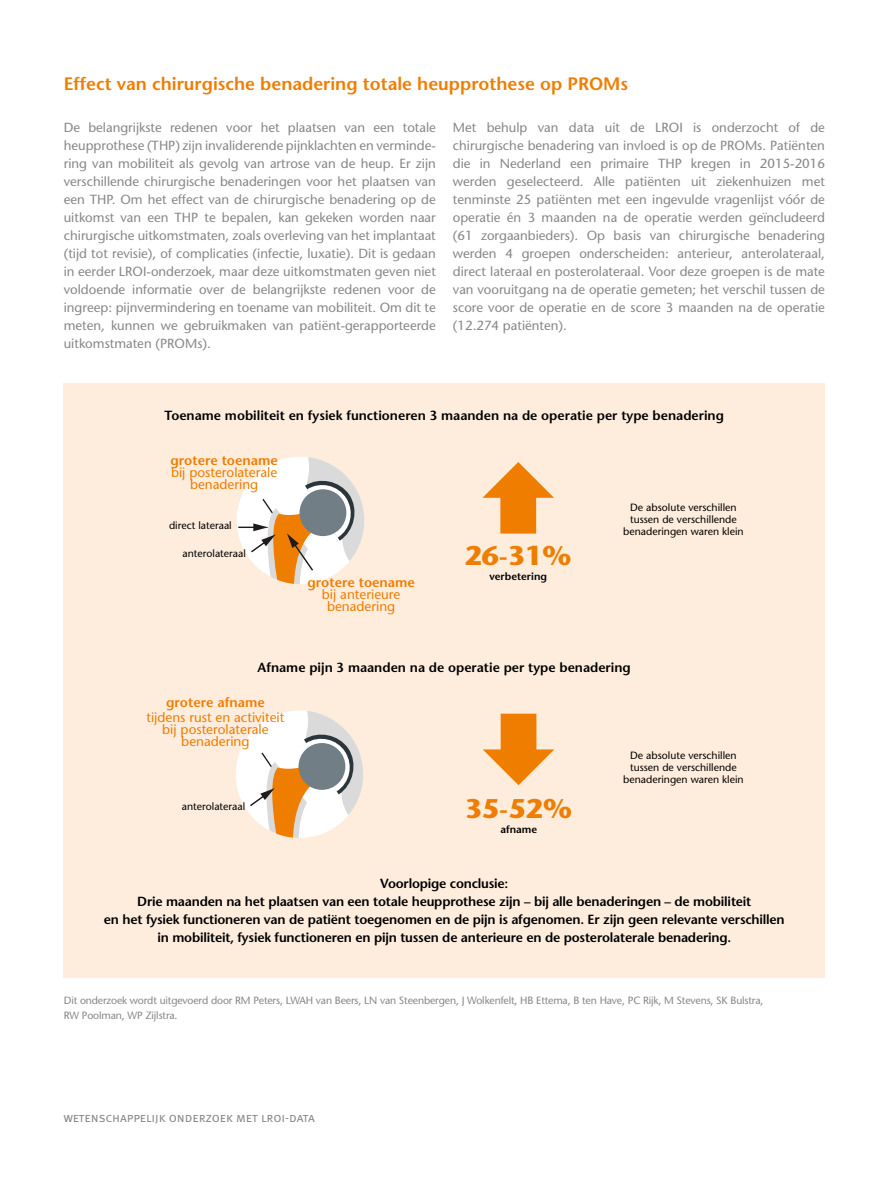
<style>
.page{position:relative;width:893px;height:1191px;background:#fff}
.page>*{position:absolute;margin:0;border:0;box-sizing:border-box;transform-origin:0 0}
.t1{font:700 27px "Stone Sans";color:#ef7d00}
.t2{font:600 18px "Stone Sans";color:#ef7d00}
.t3{font:13.5px/12px "Stone Sans";color:#ef7d00;text-align:center}
.t4{font:600 13.5px "Stone Sans";color:#ef7d00}
.t5{font:13.2px/18px "Stone Sans";color:#878787;text-align:justify}
.t6{font:600 13.2px/18px "Stone Sans";letter-spacing:-.015em;color:#000;text-align:center}
.t7{font:13.2px "Meta Normal Caps";color:#878787}
.t8{font:10.5px/12px "Stone Sans";color:#000;text-align:center}
.t9{font:10.5px/15px "Stone Sans";letter-spacing:-.015em;color:#878787}
.t10{font:600 10.5px "Stone Sans";color:#000}
</style>
<div class="page">
<div style="left:64px;top:384px;width:761px;height:594px;background:#feeddd"></div>
<div style="left:236px;top:710px;width:127px;height:128px;background:#fff;border-radius:50%"></div>
<svg style="left:249px;top:710px;width:114px;height:128px"></svg>
<svg style="left:238px;top:456px;width:126px;height:128px"></svg>
<h2 class="t2" style="left:64px;top:72px;width:566px">Effect van chirurgische benadering totale heupprothese op PROMs</h2>
<p class="t5" style="left:64px;top:118px;width:374px">De belangrijkste redenen voor het plaatsen van een totale heupprothese (THP) zijn invaliderende pijnklachten en verminde&shy;ring van mobiliteit als gevolg van artrose van de heup. Er zijn verschillende chirurgische benaderingen voor het plaatsen van een THP. Om het effect van de chirurgische benadering op de uitkomst van een THP te bepalen, kan gekeken worden naar chirurgische uitkomstmaten, zoals overleving van het implantaat (tijd tot revisie), of complicaties (infectie, luxatie). Dit is gedaan in eerder LROI-onderzoek, maar deze uitkomstmaten geven niet voldoende informatie over de belangrijkste redenen voor de ingreep: pijnvermindering en toename van mobiliteit. Om dit te meten, kunnen we gebruikmaken van patiënt-gerapporteerde uitkomstmaten (PROMs).</p>
<p class="t5" style="left:453px;top:118px;width:374px">Met behulp van data uit de LROI is onderzocht of de chirurgische benadering van invloed is op de PROMs. Patiënten die in Nederland een primaire THP kregen in 2015-2016 werden geselecteerd. Alle patiënten uit ziekenhuizen met tenminste 25 patiënten met een ingevulde vragenlijst vóór de operatie én 3 maanden na de operatie werden geïncludeerd (61 zorgaanbieders). Op basis van chirurgische benadering werden 4 groepen onderscheiden: anterieur, anterolateraal, direct lateraal en posterolateraal. Voor deze groepen is de mate van vooruitgang na de operatie gemeten; het verschil tussen de score voor de operatie en de score 3 maanden na de operatie (12.274 patiënten).</p>
<p class="t6" style="left:165px;top:406px;width:561px">Toename mobiliteit en fysiek functioneren 3 maanden na de operatie per type benadering</p>
<p class="t4" style="left:170px;top:452px;width:109px">grotere toename</p>
<p class="t3" style="left:171px;top:466px;width:108px">bij posterolaterale benadering</p>
<p class="t8" style="left:169px;top:520px;width:64px">direct lateraal</p>
<p class="t8" style="left:183px;top:547px;width:65px">anterolateraal</p>
<p class="t4" style="left:307px;top:574px;width:109px">grotere toename</p>
<p class="t3" style="left:322px;top:588px;width:80px">bij anterieure benadering</p>
<h1 class="t1" style="left:465px;top:538px;width:109px">26-31%</h1>
<p class="t10" style="left:489px;top:570px;width:59px">verbetering</p>
<p class="t8" style="left:623px;top:501px;width:122px">De absolute verschillen tussen de verschillende benaderingen waren klein</p>
<p class="t6" style="left:258px;top:658px;width:375px">Afname pijn 3 maanden na de operatie per type benadering</p>
<p class="t4" style="left:166px;top:694px;width:100px">grotere afname</p>
<p class="t3" style="left:146px;top:711px;width:140px">tijdens rust en activiteit bij posterolaterale benadering</p>
<p class="t8" style="left:182px;top:800px;width:65px">anterolateraal</p>
<h1 class="t1" style="left:465px;top:791px;width:109px">35-52%</h1>
<p class="t10" style="left:500px;top:822px;width:38px">afname</p>
<p class="t8" style="left:623px;top:749px;width:122px">De absolute verschillen tussen de verschillende benaderingen waren klein</p>
<p class="t6" style="left:104px;top:874px;width:682px">Voorlopige conclusie:<br>Drie maanden na het plaatsen van een totale heupprothese zijn – bij alle benaderingen – de mobiliteit<br>en het fysiek functioneren van de patiënt toegenomen en de pijn is afgenomen. Er zijn geen relevante verschillen in mobiliteit, fysiek functioneren en pijn tussen de anterieure en de posterolaterale benadering.</p>
<p class="t9" style="left:64px;top:993px;width:701px">Dit onderzoek wordt uitgevoerd door RM Peters, LWAH van Beers, LN van Steenbergen, J Wolkenfelt, HB Ettema, B ten Have, PC Rijk, M Stevens, SK Bulstra,<br>RW Poolman, WP Zijlstra.</p>
<p class="t7" style="left:64px;top:1109px;width:253px">wetenschappelijk onderzoek met lroi-data</p>
</div>
